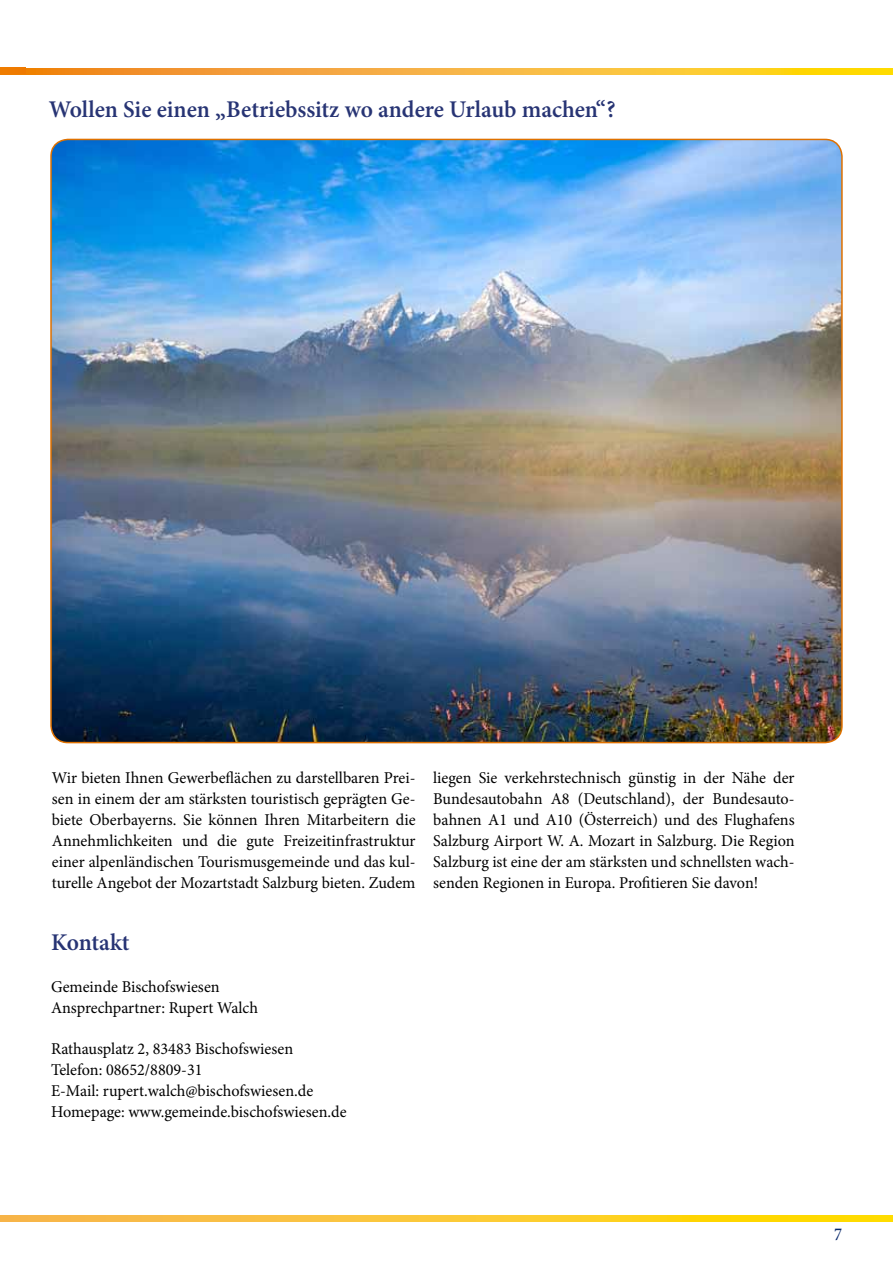
<style>
.page{position:relative;width:893px;height:1263px;background:#fff}
.page>*{position:absolute;margin:0;border:0;box-sizing:border-box;transform-origin:0 0}
.t1{font:600 24px "Minion Pro";letter-spacing:-.005em;color:#273474}
.t2{font:500 18.15px "Minion Pro";color:#05266a;scale:.91 1}
.t3{font:16.5px/20.9px "Minion Pro";color:#000;text-align:justify}
</style>
<div class="page">
<svg style="left:0;top:1215px;width:893px;height:6px;background:#fbc92c"></svg>
<svg style="left:25px;top:68px;width:868px;height:6px;background:#f7b22f"></svg>
<div style="left:0;top:68px;width:25px;height:6px;background:#ef7b00"></div>
<img style="left:51px;top:139px;width:791px;height:603px">
<h1 class="t1" style="left:49px;top:92px;width:568px">Wollen Sie einen „Betriebssitz wo andere Urlaub machen“?</h1>
<p class="t3" style="left:52px;top:768px;width:365px">Wir bieten Ihnen Gewerbeflächen zu darstellbaren Prei&shy;sen in einem der am stärksten touristisch geprägten Ge&shy;biete Oberbayerns. Sie können Ihren Mitarbeitern die Annehmlichkeiten und die gute Freizeitinfrastruktur einer alpenländischen Tourismusgemeinde und das kul&shy;turelle Angebot der Mozartstadt Salzburg bieten. Zudem</p>
<h1 class="t1" style="left:51px;top:926px;width:80px">Kontakt</h1>
<p class="t3" style="left:51px;top:976px;width:208px">Gemeinde Bischofswiesen<br>Ansprechpartner: Rupert Walch</p>
<p class="t3" style="left:51px;top:1038px;width:297px;text-align:left">Rathausplatz 2, 83483 Bischofswiesen Telefon: 08652/8809-31<br>E-Mail: rupert.walch@bischofswiesen.de Homepage: www.gemeinde.bischofswiesen.de</p>
<p class="t3" style="left:433px;top:768px;width:363px">liegen Sie verkehrstechnisch günstig in der Nähe der Bundesautobahn A8 (Deutschland), der Bundesauto&shy;bahnen A1 und A10 (Österreich) und des Flughafens Salzburg Airport W. A. Mozart in Salzburg. Die Region Salzburg ist eine der am stärksten und schnellsten wach&shy;senden Regionen in Europa. Profitieren Sie davon!</p>
<p class="t2" style="left:834px;top:1222px;width:10px">7</p>
</div>
